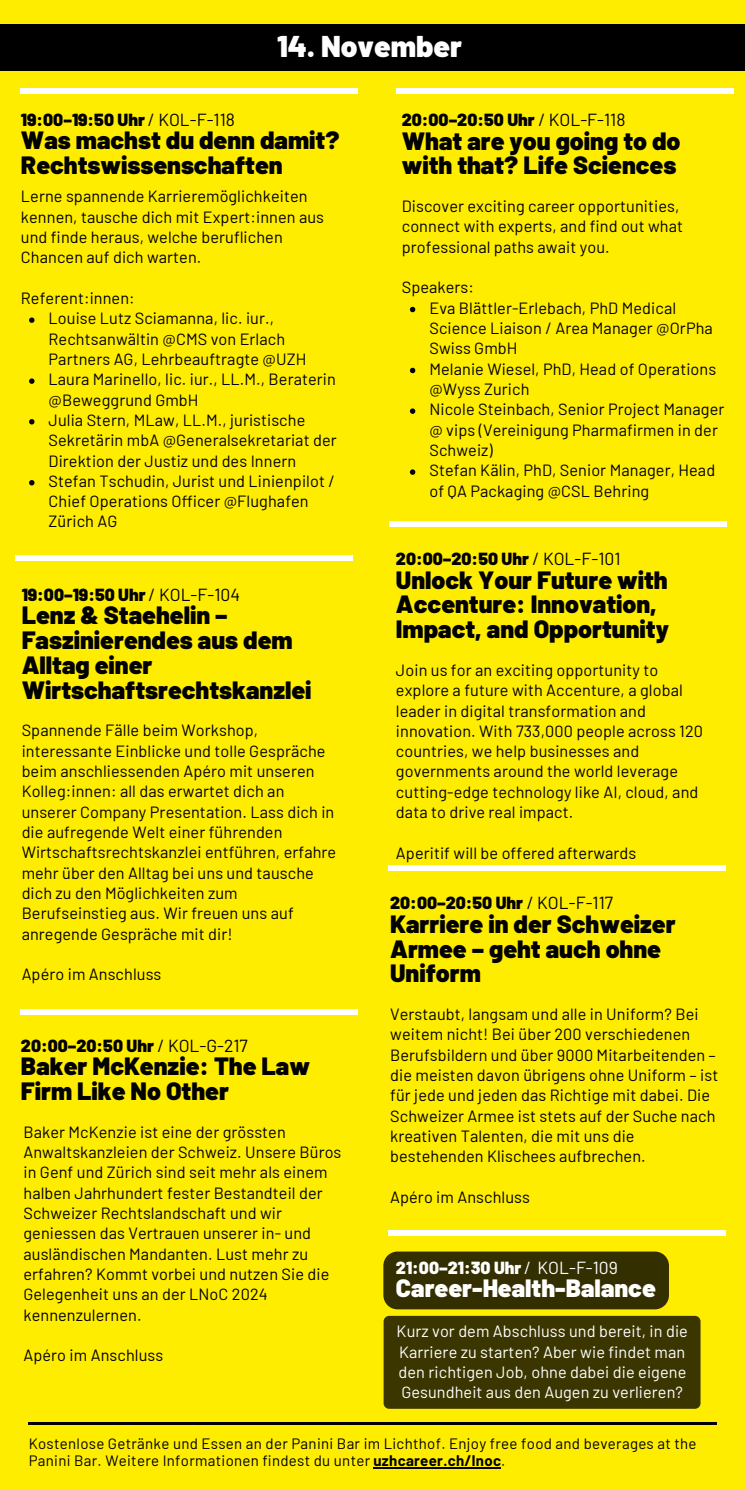
<style>
.page{position:relative;width:745px;height:1489px;background:#fff}
.page>*{position:absolute;margin:0;border:0;box-sizing:border-box;transform-origin:0 0}
.t1{font:900 30px "Barlow";color:#fff}
.t2{font:900 25px/24.8px "Barlow";color:#000}
.t3{font:900 25px "Barlow";color:#fff}
.t4{font:900 17.5px "Barlow";color:#000}
.t5{font:900 17.5px "Barlow";color:#fff}
.t6{font:16.25px/20.2px "Barlow";letter-spacing:.005em;color:#000}
.t7{font:16.25px/20.2px "Barlow";letter-spacing:.005em;color:#fff}
.t8{font:15px/17.5px "Barlow";letter-spacing:.02em;color:#000}
.s1{font-weight:400}
.s2{font-weight:700}
</style>
<div class="page">
<div style="left:0;top:0;width:744px;height:1488px;background:#ffed00"></div>
<div style="left:0;top:24px;width:744px;height:47px;background:#000"></div>
<div style="left:21px;top:88px;width:337px;height:5px;background:#fff"></div>
<div style="left:396px;top:88px;width:336px;height:5px;background:#fff"></div>
<div style="left:389px;top:522px;width:337px;height:5px;background:#fff"></div>
<div style="left:388px;top:866px;width:337px;height:5px;background:#fff"></div>
<div style="left:388px;top:1230px;width:337px;height:5px;background:#fff"></div>
<div style="left:383px;top:1251px;width:285px;height:58px;background:#332f00"></div>
<div style="left:383px;top:1315px;width:317px;height:93px;background:#3b3600"></div>
<svg style="left:409px;top:307px;width:6px;height:5px"></svg>
<svg style="left:409px;top:368px;width:6px;height:5px"></svg>
<svg style="left:409px;top:408px;width:6px;height:6px"></svg>
<svg style="left:409px;top:469px;width:6px;height:6px"></svg>
<svg style="left:29px;top:317px;width:5px;height:6px"></svg>
<svg style="left:29px;top:378px;width:5px;height:6px"></svg>
<svg style="left:29px;top:419px;width:5px;height:5px"></svg>
<svg style="left:29px;top:480px;width:5px;height:5px"></svg>
<hr style="left:373px;top:1467px;width:128px;height:1px;background:#000">
<hr style="left:28px;top:1422px;width:687px;height:2px;background:#000">
<div style="left:21px;top:1009px;width:337px;height:5px;background:#fff"></div>
<div style="left:15px;top:555px;width:337px;height:5px;background:#fff"></div>
<h1 class="t1" style="left:277px;top:23px;width:186px">14. November</h1>
<p class="t4" style="left:21px;top:106px;width:215px">19:00–19:50 Uhr <span class="s1">/ KOL-F-118</span></p>
<h2 class="t2" style="left:21px;top:126px;width:320px">Was machst du denn damit?<br>Rechtswissenschaften</h2>
<p class="t6" style="left:21px;top:185px;width:304px">Lerne spannende Karrieremöglichkeiten kennen, tausche dich mit Expert:innen aus und finde heraus, welche beruflichen Chancen auf dich warten.</p>
<p class="t6" style="left:49px;top:287px;width:289px;text-indent:-28px">Referent:innen:<br>Louise Lutz Sciamanna, lic. iur.,<br>Rechtsanwältin @CMS von Erlach<br>Partners AG, Lehrbeauftragte @UZH<br>Laura Marinello, lic. iur., LL.M., Beraterin @Beweggrund GmbH<br>Julia Stern, MLaw, LL.M., juristische<br>Sekretärin mbA @Generalsekretariat der<br>Direktion der Justiz und des Innern<br>Stefan Tschudin, Jurist und Linienpilot /<br>Chief Operations Officer @Flughafen<br>Zürich AG</p>
<p class="t4" style="left:22px;top:581px;width:220px">19:00–19:50 Uhr <span class="s1">/ KOL-F-104</span></p>
<h2 class="t2" style="left:22px;top:601px;width:291px">Lenz &amp; Staehelin –<br>Faszinierendes aus dem<br>Alltag einer<br>Wirtschaftsrechtskanzlei</h2>
<p class="t6" style="left:22px;top:719px;width:316px">Spannende Fälle beim Workshop, interessante Einblicke und tolle Gespräche beim anschliessenden Apéro mit unseren Kolleg:innen: all das erwartet dich an unserer Company Presentation. Lass dich in die aufregende Welt einer führenden Wirtschaftsrechtskanzlei entführen, erfahre mehr über den Alltag bei uns und tausche dich zu den Möglichkeiten zum Berufseinstieg aus. Wir freuen uns auf anregende Gespräche mit dir!</p>
<p class="t6" style="left:22px;top:963px;width:141px">Apéro im Anschluss</p>
<p class="t4" style="left:21px;top:1032px;width:228px">20:00–20:50 Uhr <span class="s1">/ KOL-G-217</span></p>
<h2 class="t2" style="left:21px;top:1052px;width:290px">Baker McKenzie: The Law<br>Firm Like No Other</h2>
<p class="t6" style="left:23px;top:1120px;width:319px">Baker McKenzie ist eine der grössten Anwaltskanzleien der Schweiz. Unsere Büros in Genf und Zürich sind seit mehr als einem halben Jahrhundert fester Bestandteil der Schweizer Rechtslandschaft und wir geniessen das Vertrauen unserer in- und ausländischen Mandanten. Lust mehr zu erfahren? Kommt vorbei und nutzen Sie die Gelegenheit uns an der LNoC 2024 kennenzulernen.</p>
<p class="t6" style="left:23px;top:1343px;width:141px">Apéro im Anschluss</p>
<p class="t4" style="left:401px;top:107px;width:225px">20:00–20:50 Uhr <span class="s1">/ KOL-F-118</span></p>
<h2 class="t2" style="left:401px;top:126px;width:280px">What are you going to do with that? Life Sciences</h2>
<p class="t6" style="left:401px;top:195px;width:283px">Discover exciting career opportunities, connect with experts, and find out what professional paths await you.</p>
<p class="t6" style="left:429px;top:276px;width:296px;text-indent:-28px">Speakers:<br>Eva Blättler-Erlebach, PhD Medical<br>Science Liaison / Area Manager @OrPha<br>Swiss GmbH<br>Melanie Wiesel, PhD, Head of Operations @Wyss Zurich<br>Nicole Steinbach, Senior Project Manager @ vips (Vereinigung Pharmafirmen in der<br>Schweiz)<br>Stefan Kälin, PhD, Senior Manager, Head of QA Packaging @CSL Behring</p>
<p class="t4" style="left:396px;top:546px;width:226px">20:00–20:50 Uhr <span class="s1">/ KOL-F-101</span></p>
<h2 class="t2" style="left:396px;top:565px;width:274px">Unlock Your Future with<br>Accenture: Innovation,<br>Impact, and Opportunity</h2>
<p class="t6" style="left:396px;top:658px;width:308px">Join us for an exciting opportunity to explore a future with Accenture, a global leader in digital transformation and innovation. With 733,000 people across 120 countries, we help businesses and governments around the world leverage cutting-edge technology like AI, cloud, and data to drive real impact.</p>
<p class="t6" style="left:396px;top:841px;width:242px">Aperitif will be offered afterwards</p>
<p class="t4" style="left:390px;top:889px;width:224px">20:00–20:50 Uhr <span class="s1">/ KOL-F-117</span></p>
<h2 class="t2" style="left:390px;top:909px;width:287px">Karriere in der Schweizer<br>Armee – geht auch ohne<br>Uniform</h2>
<p class="t6" style="left:390px;top:1002px;width:329px">Verstaubt, langsam und alle in Uniform? Bei weitem nicht! Bei über 200 verschiedenen Berufsbildern und über 9000 Mitarbeitenden – die meisten davon übrigens ohne Uniform – ist für jede und jeden das Richtige mit dabei. Die Schweizer Armee ist stets auf der Suche nach kreativen Talenten, die mit uns die bestehenden Klischees aufbrechen.</p>
<p class="t6" style="left:390px;top:1185px;width:141px">Apéro im Anschluss</p>
<p class="t5" style="left:396px;top:1254px;width:223px">21:00–21:30 Uhr <span class="s1">/ KOL-F-109</span></p>
<h2 class="t3" style="left:396px;top:1269px;width:261px">Career-Health-Balance</h2>
<p class="t7" style="left:396px;top:1319px;width:292px">Kurz vor dem Abschluss und bereit, in die Karriere zu starten? Aber wie findet man den richtigen Job, ohne dabei die eigene Gesundheit aus den Augen zu verlieren?</p>
<p class="t8" style="left:29px;top:1432px;width:669px">Kostenlose Getränke und Essen an der Panini Bar im Lichthof. Enjoy free food and beverages at the<br>Panini Bar. Weitere Informationen findest du unter <span class="s2">uzhcareer.ch/lnoc</span>.</p>
</div>
